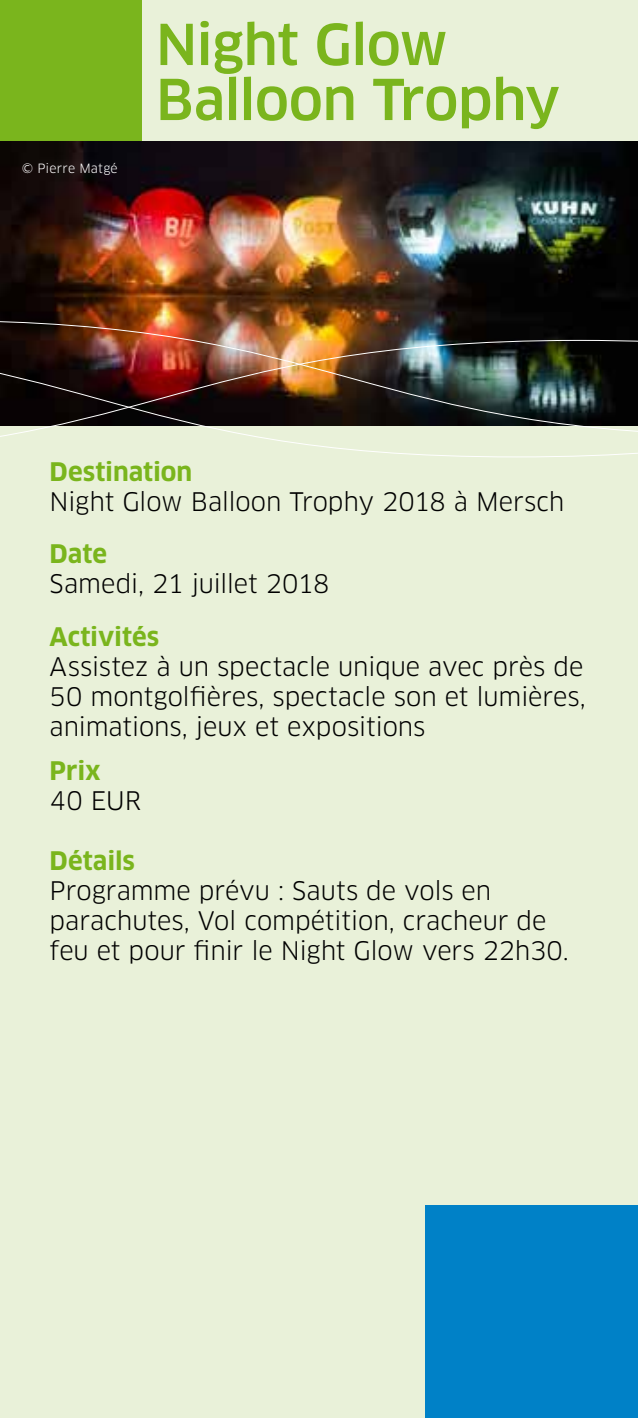
<style>
.page{position:relative;width:638px;height:1418px;background:#fff}
.page>*{position:absolute;margin:0;border:0;box-sizing:border-box;transform-origin:0 0}
.t1{font:500 55px/55px "Clan Pro";letter-spacing:-.015em;color:#7ab51d}
.t2{font:25px/30px "Clan Pro";letter-spacing:-.005em;color:#000;text-align:justify}
.t3{font:700 25px "Clan Pro";color:#7ab51d}
.t4{font:12.5px "Clan Pro";letter-spacing:.015em;color:#fff}
</style>
<div class="page">
<div style="left:0;top:0;width:638px;height:1417px;background:#e9f1d9"></div>
<div style="left:0;top:0;width:142px;height:142px;background:#7ab51d"></div>
<div style="left:425px;top:1205px;width:213px;height:212px;background:#0081c7"></div>
<img style="left:0;top:142px;width:638px;height:178px">
<img style="left:0;top:320px;width:638px;height:19px">
<img style="left:0;top:339px;width:638px;height:117px">
<p class="t4" style="left:22px;top:160px;width:97px">© Pierre Matgé</p>
<h1 class="t1" style="left:156px;top:18px;width:406px">Night Glow<br>Balloon Trophy</h1>
<p class="t3" style="left:50px;top:457px;width:144px">Destination</p>
<p class="t2" style="left:50px;top:486px;width:516px">Night Glow Balloon Trophy 2018 à Mersch</p>
<p class="t3" style="left:50px;top:539px;width:59px">Date</p>
<p class="t2" style="left:50px;top:569px;width:281px">Samedi, 21 juillet 2018</p>
<p class="t3" style="left:50px;top:622px;width:111px">Activités</p>
<p class="t2" style="left:50px;top:651px;width:538px">Assistez à un spectacle unique avec près de 50 montgolfières, spectacle son et lumières, animations, jeux et expositions</p>
<p class="t3" style="left:50px;top:756px;width:53px">Prix</p>
<p class="t2" style="left:50px;top:785px;width:93px">40 EUR</p>
<p class="t3" style="left:50px;top:846px;width:87px">Détails</p>
<p class="t2" style="left:50px;top:875px;width:520px;text-align:left">Programme prévu : Sauts de vols en parachutes, Vol compétition, cracheur de feu et pour finir le Night Glow vers 22h30.</p>
</div>
